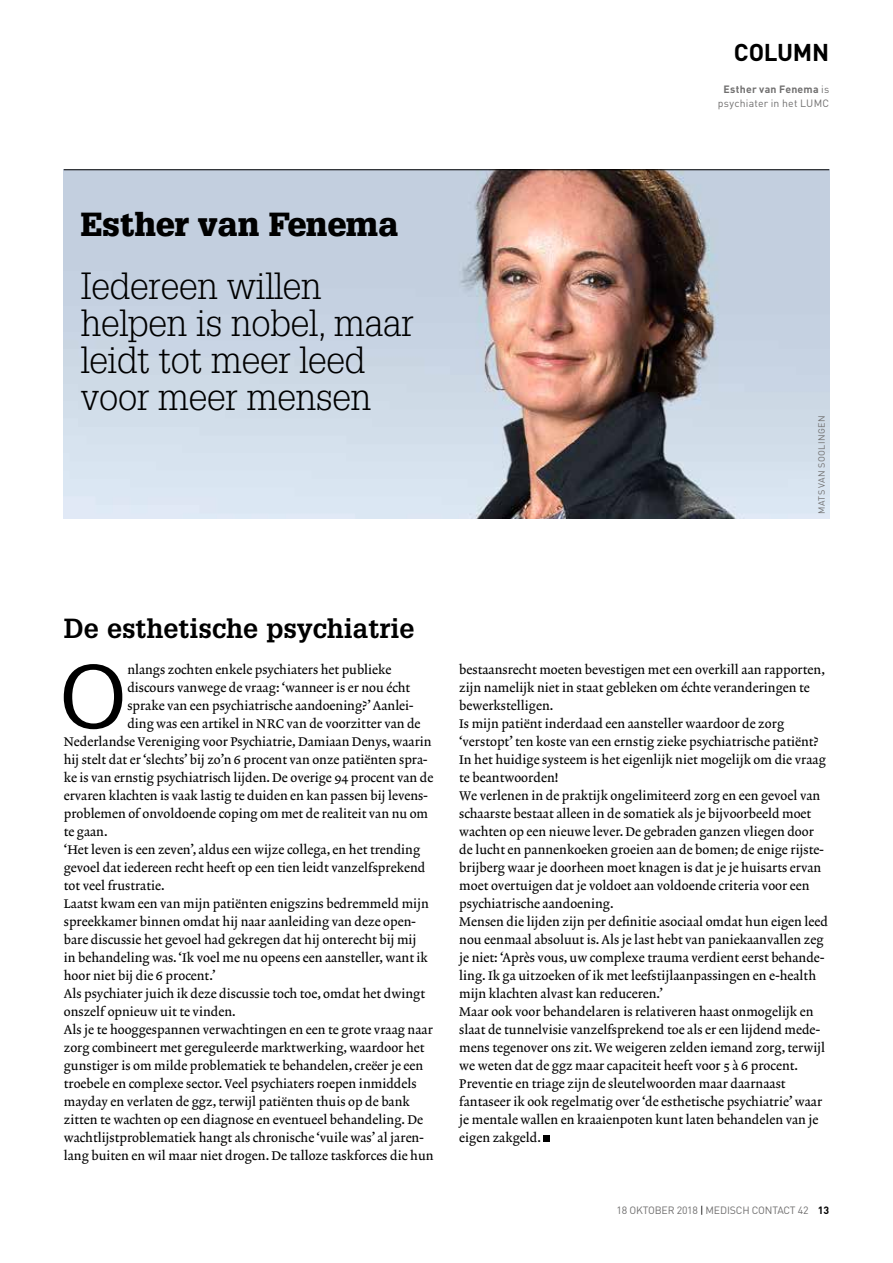
<style>
.page{position:relative;width:893px;height:1263px;background:#fff}
.page>*{position:absolute;margin:0;border:0;box-sizing:border-box;transform-origin:0 0}
.t1{font:88.2px "Glypha LT Std";color:#000}
.t2{font:300 37.05px/37px "Glypha LT Std";letter-spacing:-.005em;color:#000}
.t3{font:900 32.55px "Glypha LT Std";color:#000}
.t4{font:700 27px "Glypha LT Std";color:#000}
.t5{font:700 24px "DINOT";letter-spacing:-.015em;color:#000}
.t6{font:12.75px/18px "Lexicon No 2 Roman A";color:#000}
.t7{font:10.5px/13.5px "DINOT";letter-spacing:.02em;color:#706f6f;text-align:center}
.t8{font:10.5px "DINOT";letter-spacing:-.015em;color:#706f6f}
.t9{font:9px "DINOT";letter-spacing:.04em;color:#706f6f}
.s1{font-weight:700}
.s2{color:#000}
.s3{font-weight:700;color:#000}
</style>
<div class="page">
<img style="left:64px;top:170px;width:765px;height:349px">
<hr style="left:64px;top:169px;width:765px;height:1px;background:#000">
<div style="left:543px;top:1135px;width:7px;height:7px;background:#000"></div>
<h3 class="t3" style="left:81px;top:205px;width:319px">Esther van Fenema</h3>
<h2 class="t2" style="left:81px;top:268px;width:334px">Iedereen willen helpen is nobel, maar leidt tot meer leed voor meer mensen</h2>
<h3 class="t5" style="left:734px;top:36px;width:97px">COLUMN</h3>
<p class="t7" style="left:718px;top:82px;width:113px"><span class="s1">Esther van Fenema</span> is psychiater in het LUMC</p>
<p class="t9" style="left:816px;top:514px;width:100px;rotate:-90deg">MATS VAN SOOLINGEN</p>
<h3 class="t4" style="left:64px;top:612px;width:352px">De esthetische psychiatrie</h3>
<h1 class="t1" style="left:59px;top:643px;width:70px">O</h1>
<p class="t6" style="left:127px;top:661px;width:266px">nlangs zochten enkele psychiaters het publieke</p>
<p class="t6" style="left:127px;top:679px;width:284px">discours vanwege de vraag: ‘wanneer is er nou écht</p>
<p class="t6" style="left:127px;top:697px;width:288px">sprake van een psychiatrische aandoening?’ Aanlei-</p>
<p class="t6" style="left:127px;top:715px;width:295px">ding was een artikel in NRC van de voorzitter van de</p>
<p class="t6" style="left:64px;top:733px;width:369px">Nederlandse Vereniging voor Psychiatrie, Damiaan Denys, waarin</p>
<p class="t6" style="left:64px;top:751px;width:365px">hij stelt dat er ‘slechts’ bij zo’n 6 procent van onze patiënten spra-</p>
<p class="t6" style="left:64px;top:769px;width:371px">ke is van ernstig psychiatrisch lijden. De overige 94 procent van de</p>
<p class="t6" style="left:64px;top:787px;width:365px">ervaren klachten is vaak lastig te duiden en kan passen bij levens-</p>
<p class="t6" style="left:64px;top:805px;width:366px">problemen of onvoldoende coping om met de realiteit van nu om</p>
<p class="t6" style="left:64px;top:823px;width:45px">te gaan.</p>
<p class="t6" style="left:64px;top:841px;width:358px">‘Het leven is een zeven’, aldus een wijze collega, en het trending</p>
<p class="t6" style="left:64px;top:859px;width:363px">gevoel dat iedereen recht heeft op een tien leidt vanzelfsprekend</p>
<p class="t6" style="left:64px;top:877px;width:102px">tot veel frustratie.</p>
<p class="t6" style="left:64px;top:895px;width:366px">Laatst kwam een van mijn patiënten enigszins bedremmeld mijn</p>
<p class="t6" style="left:64px;top:913px;width:353px">spreekkamer binnen omdat hij naar aanleiding van deze open-</p>
<p class="t6" style="left:64px;top:931px;width:354px">bare discussie het gevoel had gekregen dat hij onterecht bij mij</p>
<p class="t6" style="left:64px;top:949px;width:366px">in behandeling was. ‘Ik voel me nu opeens een aansteller, want ik</p>
<p class="t6" style="left:64px;top:967px;width:153px">hoor niet bij die 6 procent.’</p>
<p class="t6" style="left:64px;top:985px;width:363px">Als psychiater juich ik deze discussie toch toe, omdat het dwingt</p>
<p class="t6" style="left:64px;top:1003px;width:173px">onszelf opnieuw uit te vinden.</p>
<p class="t6" style="left:64px;top:1021px;width:371px">Als je te hooggespannen verwachtingen en een te grote vraag naar</p>
<p class="t6" style="left:64px;top:1039px;width:362px">zorg combineert met gereguleerde marktwerking, waardoor het</p>
<p class="t6" style="left:64px;top:1057px;width:361px">gunstiger is om milde problematiek te behandelen, creëer je een</p>
<p class="t6" style="left:64px;top:1075px;width:354px">troebele en complexe sector. Veel psychiaters roepen inmiddels</p>
<p class="t6" style="left:64px;top:1093px;width:348px">mayday en verlaten de ggz, terwijl patiënten thuis op de bank</p>
<p class="t6" style="left:64px;top:1111px;width:361px">zitten te wachten op een diagnose en eventueel behandeling. De</p>
<p class="t6" style="left:64px;top:1129px;width:361px">wachtlijstproblematiek hangt als chronische ‘vuile was’ al jaren-</p>
<p class="t6" style="left:64px;top:1147px;width:371px">lang buiten en wil maar niet drogen. De talloze taskforces die hun</p>
<p class="t6" style="left:459px;top:661px;width:370px">bestaansrecht moeten bevestigen met een overkill aan rapporten, zijn namelijk niet in staat gebleken om échte veranderingen te bewerkstelligen.<br>Is mijn patiënt inderdaad een aansteller waardoor de zorg ‘verstopt’ ten koste van een ernstig zieke psychiatrische patiënt?<br>In het huidige systeem is het eigenlijk niet mogelijk om die vraag te beantwoorden!<br>We verlenen in de praktijk ongelimiteerd zorg en een gevoel van schaarste bestaat alleen in de somatiek als je bijvoorbeeld moet wachten op een nieuwe lever. De gebraden ganzen vliegen door de lucht en pannenkoeken groeien aan de bomen; de enige rijste&shy;brijberg waar je doorheen moet knagen is dat je je huisarts ervan moet overtuigen dat je voldoet aan voldoende criteria voor een psychiatrische aandoening.<br>Mensen die lijden zijn per definitie asociaal omdat hun eigen leed nou eenmaal absoluut is. Als je last hebt van paniekaanvallen zeg je niet: ‘Après vous, uw complexe trauma verdient eerst behande&shy;ling. Ik ga uitzoeken of ik met leefstijlaanpassingen en e-health mijn klachten alvast kan reduceren.’<br>Maar ook voor behandelaren is relativeren haast onmogelijk en slaat de tunnelvisie vanzelfsprekend toe als er een lijdend mede&shy;mens tegenover ons zit. We weigeren zelden iemand zorg, terwijl we weten dat de ggz maar capaciteit heeft voor 5 à 6 procent.<br>Preventie en triage zijn de sleutelwoorden maar daarnaast fantaseer ik ook regelmatig over ‘de esthetische psychiatrie’ waar je mentale wallen en kraaienpoten kunt laten behandelen van je eigen zakgeld.</p>
<p class="t8" style="left:616px;top:1203px;width:214px">18 OKTOBER 2018 <span class="s2">|</span> MEDISCH CONTACT 42 <span class="s3">13</span></p>
</div>
